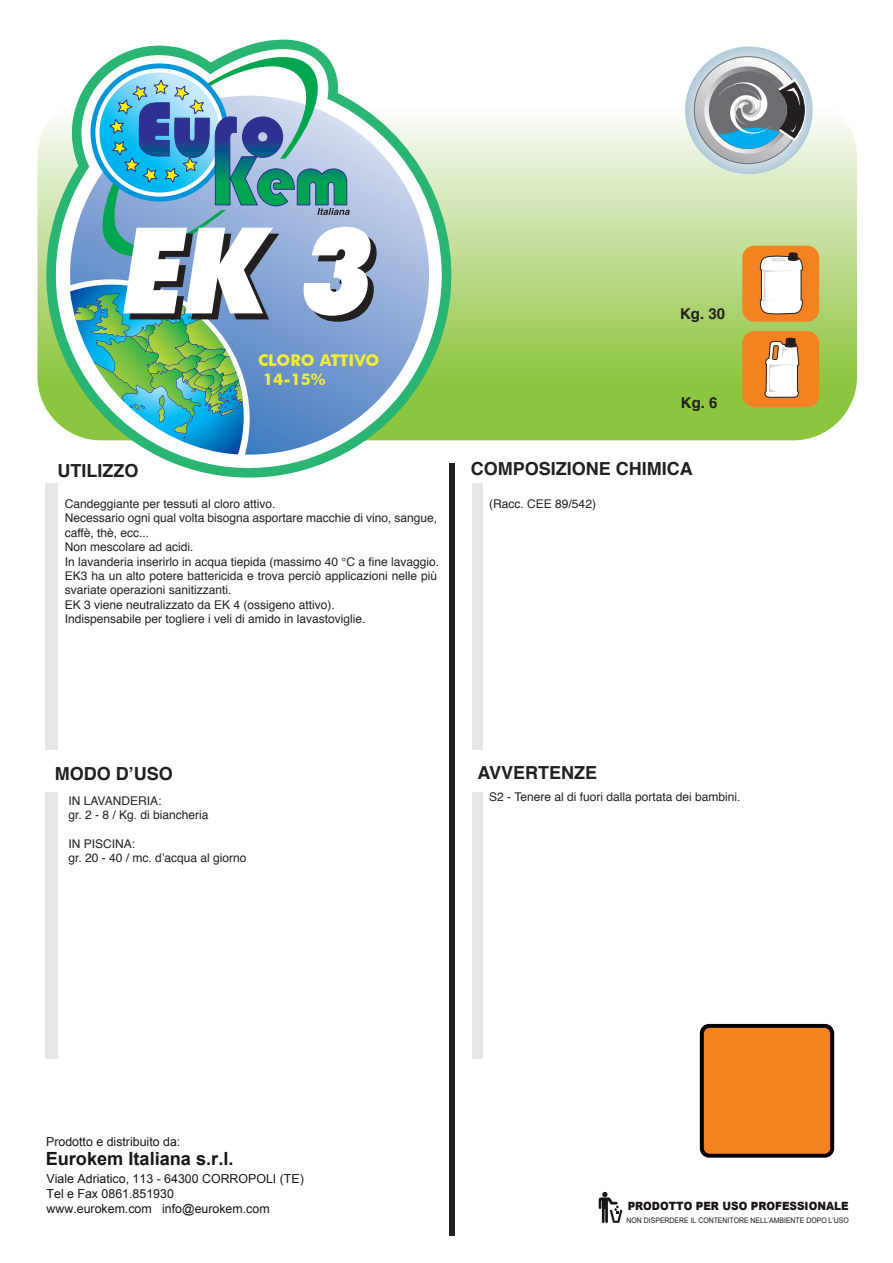
<style>
.page{position:relative;width:893px;height:1263px;background:#fff}
.page>*{position:absolute;margin:0;border:0;box-sizing:border-box;transform-origin:0 0}
.t1{font:italic 900 120px "Futura BT";color:#fff;scale:.88 1}
.t2{font:700 18.15px "Arial Special G1";color:#1a1415}
.t3{font:700 18px "Helvetica";color:#231f20}
.t4{font:700 16.2px/19.4px "Futura BT";color:#f4ed2f}
.t5{font:700 15px "Helvetica";color:#231f20}
.t6{font:12.45px/14.9px "Arial";color:#1a1415}
.t7{font:12px/14.4px "Helvetica";color:#231f20}
.t8{font:900 11.4px "Arial";color:#1a1415;scale:.91 1}
.t9{font:7.5px "Arial Special G1";color:#1a1415;scale:.91 1}
.s1{font-family:"Arial Narrow"}
</style>
<div class="page">
<div style="left:472px;top:792px;width:11px;height:266px;background:#e6e7e9"></div>
<svg style="left:37px;top:95px;width:820px;height:345px;background:#bcdc8f"></svg>
<div style="left:742px;top:331px;width:77px;height:76px;background:#f58220;border-radius:12px"></div>
<svg style="left:764px;top:338px;width:36px;height:60px"></svg>
<div style="left:742px;top:246px;width:77px;height:76px;background:#f58220;border-radius:12px"></div>
<svg style="left:759px;top:253px;width:44px;height:62px;background:#e7d8cc"></svg>
<svg style="left:599px;top:1192px;width:23px;height:31px"></svg>
<svg style="left:700px;top:1024px;width:134px;height:134px;background:#0e0a07"></svg>
<div style="left:704px;top:1028px;width:126px;height:126px;background:#f58220;border-radius:6px"></div>
<svg style="left:44px;top:40px;width:407px;height:438px"></svg>
<svg style="left:70px;top:96px;width:359px;height:359px"></svg>
<svg style="left:98px;top:47px;width:252px;height:222px;background:#7bb3c6"></svg>
<svg style="left:70px;top:285px;width:174px;height:169px"></svg>
<div style="left:449px;top:463px;width:6px;height:773px;background:#231f20"></div>
<div style="left:472px;top:483px;width:11px;height:266px;background:#e6e7e9"></div>
<div style="left:46px;top:792px;width:12px;height:266px;background:#e6e7e9"></div>
<div style="left:46px;top:483px;width:12px;height:266px;background:#e6e7e9"></div>
<img style="left:685px;top:47px;width:128px;height:127px;border-radius:64px">
<img style="left:694px;top:57px;width:107px;height:107px;border-radius:54px">
<img style="left:704px;top:66px;width:87px;height:88px;border-radius:43px">
<div style="left:709px;top:71px;width:78px;height:78px;background:#6c6d70;border-radius:50%"></div>
<svg style="left:716px;top:74px;width:90px;height:75px"></svg>
<h1 class="t1" style="left:116px;top:198px;width:312px">EK 3</h1>
<h3 class="t4" style="left:263px;top:350px;width:118px;text-indent:-5px">CLORO ATTIVO<br>14-15%</h3>
<p class="t5" style="left:680px;top:302px;width:47px">Kg. 30</p>
<p class="t5" style="left:681px;top:390px;width:38px">Kg. 6</p>
<h3 class="t3" style="left:57px;top:456px;width:83px">UTILIZZO</h3>
<h3 class="t3" style="left:471px;top:454px;width:224px">COMPOSIZIONE CHIMICA</h3>
<p class="t7" style="left:65px;top:497px;width:376px">Candeggiante per tessuti al cloro attivo.<br>Necessario ogni qual volta bisogna asportare macchie di vino, sangue, caffè, thè, ecc...<br>Non mescolare ad acidi.<br>In lavanderia inserirlo in acqua tiepida (massimo 40 °C a fine lavaggio.<br>EK3 ha un alto potere battericida e trova perciò applicazioni nelle più svariate operazioni sanitizzanti.<br>EK 3 viene neutralizzato da EK 4 (ossigeno attivo).<br>Indispensabile per togliere i veli di amido in lavastoviglie.</p>
<p class="t7" style="left:489px;top:497px;width:108px">(Racc. CEE 89/542)</p>
<h3 class="t3" style="left:55px;top:759px;width:120px">MODO D’USO</h3>
<p class="t7" style="left:68px;top:794px;width:142px">IN LAVANDERIA:<br>gr. 2 - 8 / Kg. di biancheria</p>
<p class="t7" style="left:68px;top:837px;width:180px">IN PISCINA:<br>gr. 20 - 40 / mc. d’acqua al giorno</p>
<p class="t6" style="left:46px;top:1134px;width:136px">Prodotto e distribuito da:</p>
<p class="t6" style="left:47px;top:1171px;width:259px">Viale Adriatico, 113 - 64300 CORROPOLI (TE)<br>Tel e Fax 0861.851930<br>www.eurokem.com info@eurokem.com</p>
<h2 class="t2" style="left:46px;top:1146px;width:189px">Eurokem Italiana s.r.l.</h2>
<h3 class="t3" style="left:478px;top:758px;width:121px">AVVERTENZE</h3>
<p class="t7" style="left:489px;top:790px;width:253px">S2 - Tenere al di fuori dalla portata dei bambini.</p>
<p class="t8" style="left:628px;top:1197px;width:244px">PRODOTTO PER USO PROFESSIONALE</p>
<p class="t9" style="left:627px;top:1215px;width:246px">NON DISPERDERE IL CONTENITORE NELL<span class="s1">’</span>AMBIENTE DOPO L<span class="s1">’</span>USO</p>
</div>
